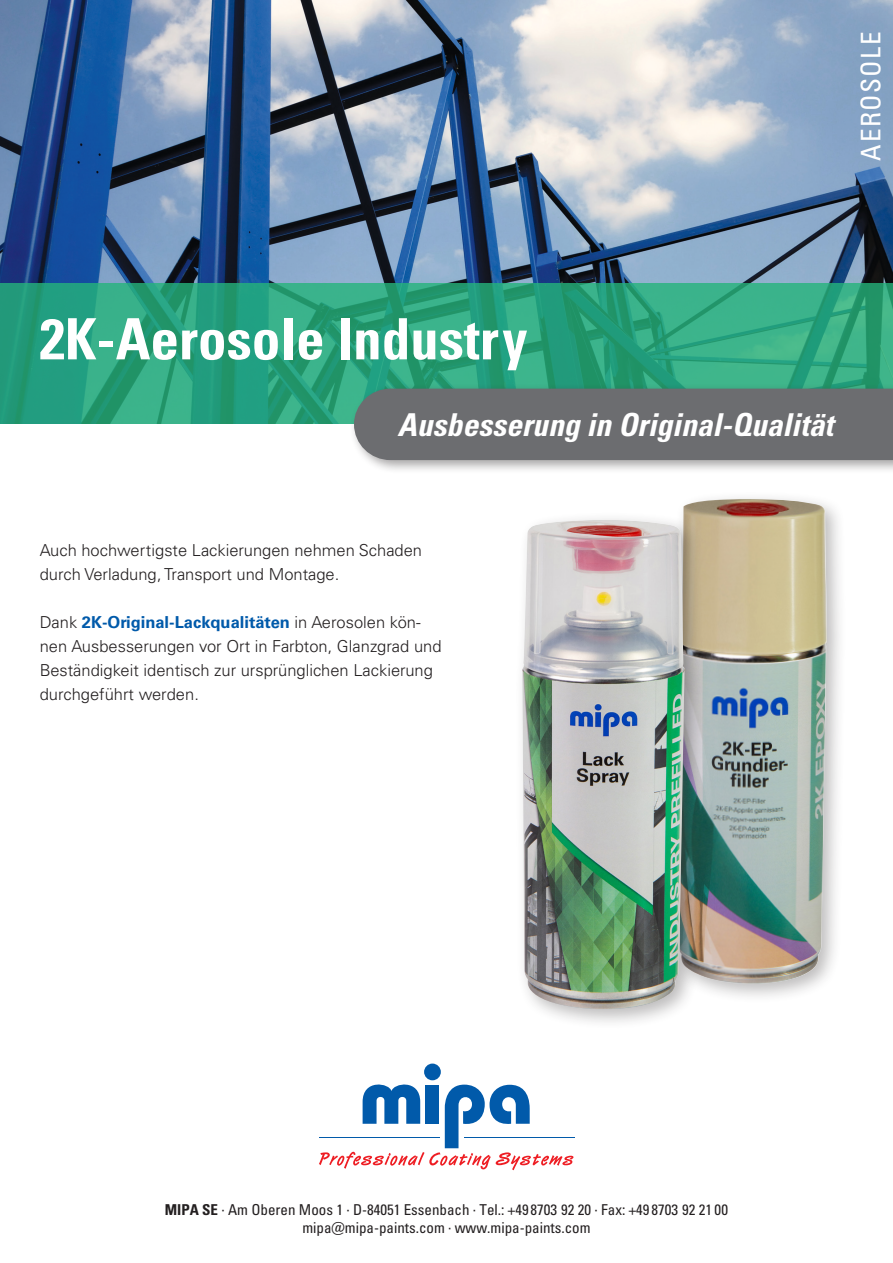
<style>
.page{position:relative;width:893px;height:1263px;background:#fff}
.page>*{position:absolute;margin:0;border:0;box-sizing:border-box;transform-origin:0 0}
.t1{font:57px "Univers LTCYR 67 Bold Cond";color:#fff}
.t2{font:31.5px "Univers LTCYR 67 Bold Cond Obl";color:#fff}
.t3{font:condensed 27px "Univers LTCYR 57";letter-spacing:.05em;color:#fff}
.t4{font:300 16.5px/24px "Univers LTCYR 45";color:#231f20}
.t5{font:700 16.5px "Univers LTCYR 65";color:#015aaa}
.t6{font:condensed 15px/18px "Univers LTCYR 57";color:#231f20;text-align:center}
.s1{font-family:"Univers LTCYR 45";font-weight:300;color:#231f20}
.s2{font-family:"Univers LTCYR 67 Bold Cond";font-stretch:normal}
</style>
<div class="page">
<img style="left:0;top:0;width:893px;height:284px">
<svg style="left:0;top:284px;width:893px;height:140px;background:#2ba37d"></svg>
<hr style="left:464px;top:1137px;width:110px;height:1px;background:#015aaa">
<div style="left:424px;top:1063px;width:17px;height:17px;background:#015aaa;border-radius:50%"></div>
<svg style="left:319px;top:1078px;width:254px;height:92px"></svg>
<div style="left:671px;top:491px;width:177px;height:513px;background:#231f20;opacity:.3"></div>
<img style="left:679px;top:499px;width:148px;height:487px">
<div style="left:514px;top:511px;width:191px;height:519px;background:#231f20;opacity:.3"></div>
<img style="left:519px;top:520px;width:167px;height:495px">
<div style="left:349px;top:384px;width:544px;height:90px;background:#231f20;opacity:.4"></div>
<div style="left:354px;top:389px;width:539px;height:71px;background:#6c6d70"></div>
<h3 class="t3" style="left:854px;top:161px;width:130px;rotate:-90deg">AEROSOLE</h3>
<h1 class="t1" style="left:40px;top:304px;width:489px">2K-Aerosole Industry</h1>
<h2 class="t2" style="left:398px;top:405px;width:437px">Ausbesserung in Original-Qualität</h2>
<p class="t4" style="left:40px;top:537px;width:384px">Auch hochwertigste Lackierungen nehmen Schaden durch Verladung, Transport und Montage.</p>
<p class="t5" style="left:40px;top:610px;width:382px"><span class="s1">Dank</span> 2K-Original-Lackqualitäten <span class="s1">in Aerosolen kön-</span></p>
<p class="t4" style="left:40px;top:633px;width:403px">nen Ausbesserungen vor Ort in Farbton, Glanzgrad und<br>Beständigkeit identisch zur ursprünglichen Lackierung durchgeführt werden.</p>
<p class="t6" style="left:165px;top:1200px;width:565px"><span class="s2">MIPA SE</span> · Am Oberen Moos 1 · D-84051 Essenbach · Tel.: +49 8703 92 20 · Fax: +49 8703 92 21 00 mipa@mipa-paints.com · www.mipa-paints.com</p>
</div>
